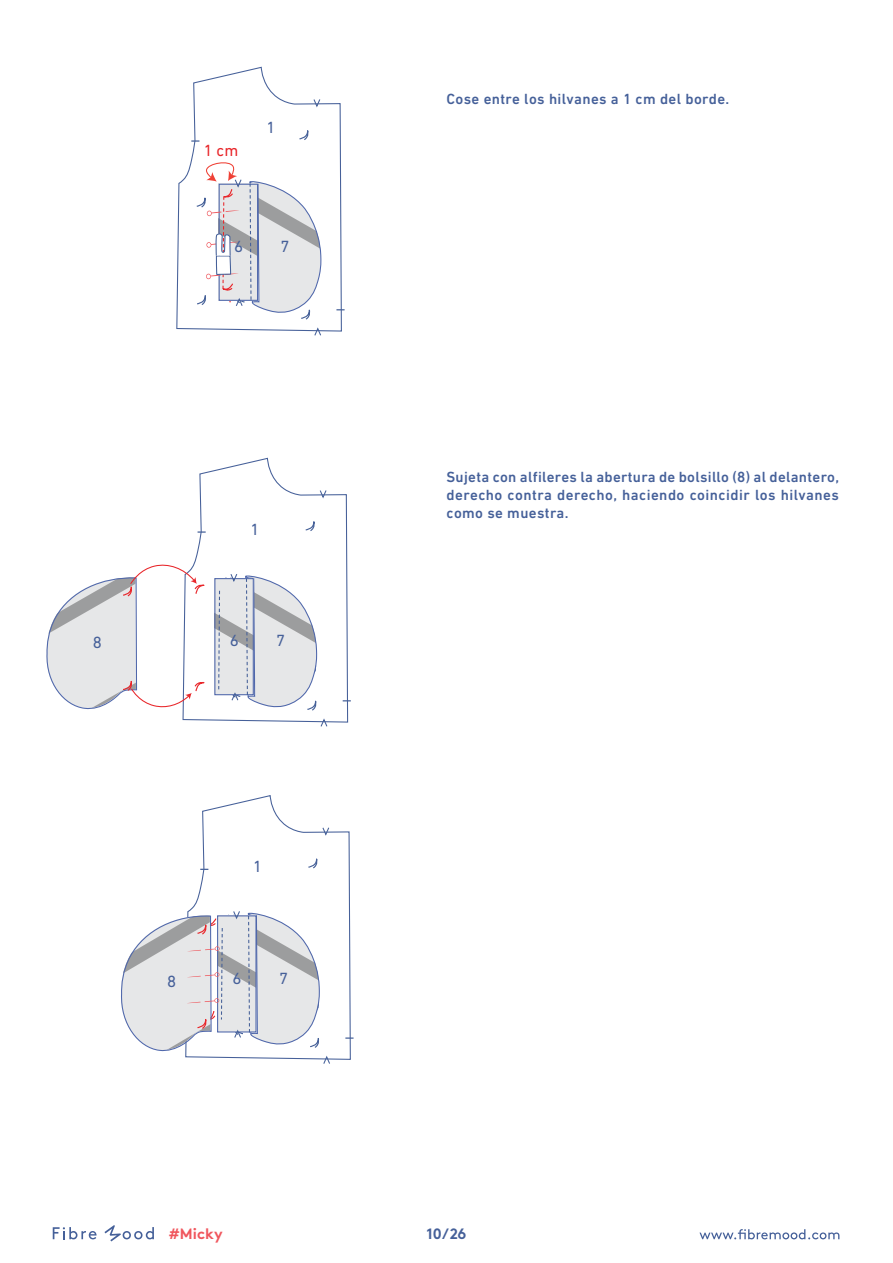
<style>
.page{position:relative;width:893px;height:1263px;background:#fff}
.page>*{position:absolute;margin:0;border:0;box-sizing:border-box;transform-origin:0 0}
.t1{font:16.5px "DIN Next LT Pro";color:#466099}
.t2{font:16.5px "DIN Next LT Pro";color:#e8262a}
.t3{font:500 15px/18px "DIN Next LT Pro";letter-spacing:.025em;color:#456099;text-align:justify}
.t4{font:700 15px "Brown";color:#f0565d}
.t5{font:700 15px "Brown";color:#456099}
</style>
<div class="page">
<svg style="left:699px;top:1229px;width:140px;height:10px"></svg>
<svg style="left:53px;top:1227px;width:44px;height:12px"></svg>
<svg style="left:104px;top:1225px;width:50px;height:16px"></svg>
<svg style="left:176px;top:66px;width:169px;height:270px"></svg>
<svg style="left:46px;top:457px;width:305px;height:270px"></svg>
<svg style="left:121px;top:795px;width:233px;height:269px"></svg>
<p class="t2" style="left:204px;top:141px;width:36px">1 cm</p>
<p class="t1" style="left:267px;top:118px;width:11px">1</p>
<p class="t1" style="left:234px;top:237px;width:11px">6</p>
<p class="t1" style="left:281px;top:237px;width:11px">7</p>
<p class="t1" style="left:93px;top:633px;width:11px">8</p>
<p class="t1" style="left:250px;top:519px;width:11px">1</p>
<p class="t1" style="left:230px;top:631px;width:11px">6</p>
<p class="t1" style="left:276px;top:631px;width:11px">7</p>
<p class="t1" style="left:167px;top:971px;width:11px">8</p>
<p class="t1" style="left:253px;top:857px;width:11px">1</p>
<p class="t1" style="left:232px;top:968px;width:11px">6</p>
<p class="t1" style="left:279px;top:968px;width:11px">7</p>
<p class="t3" style="left:446px;top:89px;width:284px">Cose entre los hilvanes a 1 cm del borde.</p>
<p class="t3" style="left:446px;top:467px;width:394px">Sujeta con alfileres la abertura de bolsillo (8) al delantero, derecho contra derecho, haciendo coincidir los hilvanes como se muestra.</p>
<p class="t4" style="left:169px;top:1222px;width:55px">#Micky</p>
<p class="t5" style="left:426px;top:1221px;width:41px">10/26</p>
</div>
